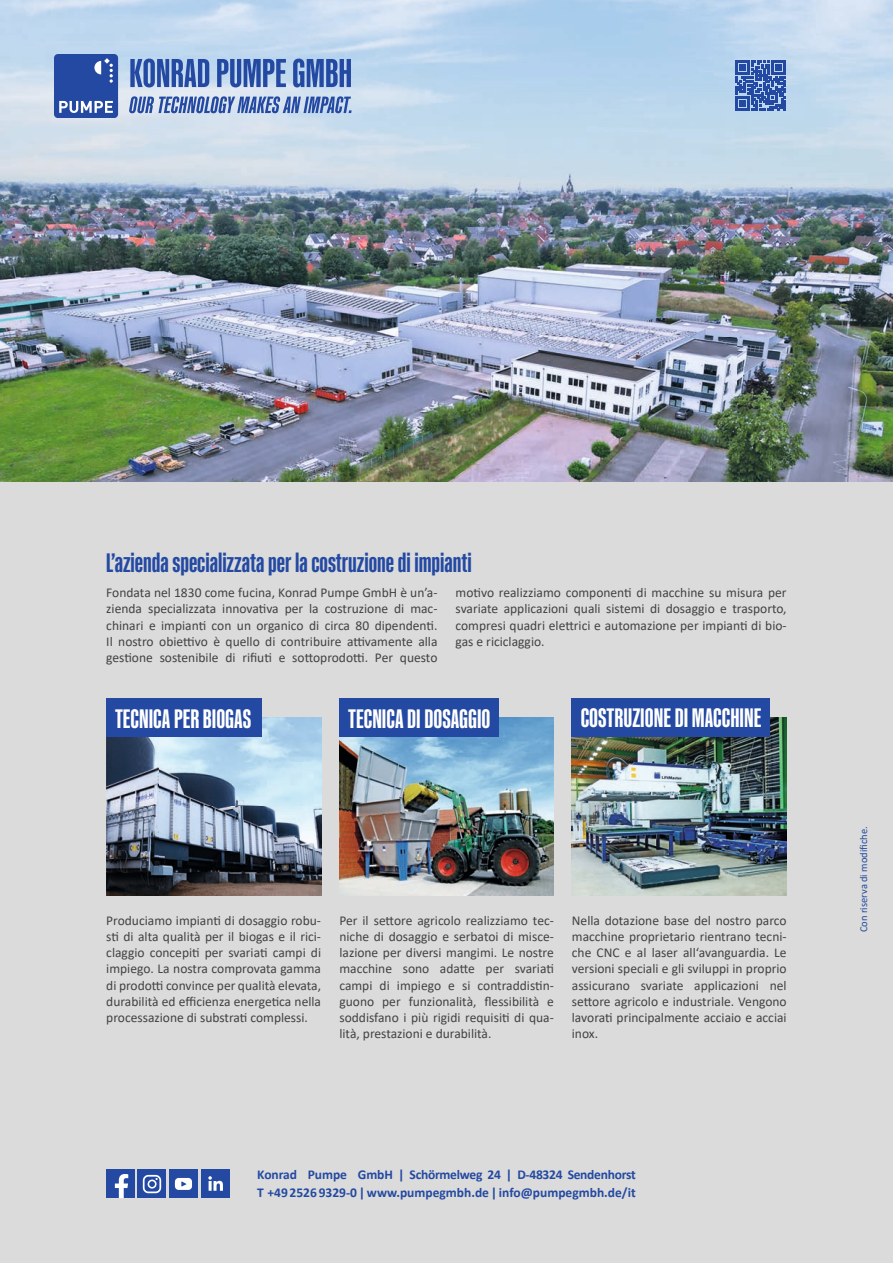
<style>
.page{position:relative;width:893px;height:1263px;background:#fff}
.page>*{position:absolute;margin:0;border:0;box-sizing:border-box;transform-origin:0 0}
.t1{font:700 27px "Kaneda Gothic";color:#fff}
.t2{font:700 27px "Kaneda Gothic";color:#2449a2}
.t3{font:13.5px/16.2px "Calibri";color:#424241;text-align:justify}
.t4{font:700 13.5px/18px "Calibri";letter-spacing:-.005em;color:#2449a2}
.t5{font:10.5px "Calibri";color:#2449a2}
</style>
<div class="page">
<img style="left:0;top:0;width:893px;height:482px">
<div style="left:0;top:482px;width:893px;height:781px;background:#dadbda"></div>
<img style="left:339px;top:718px;width:215px;height:178px">
<div style="left:339px;top:698px;width:160px;height:39px;background:#2449a2"></div>
<img style="left:572px;top:718px;width:215px;height:178px">
<div style="left:572px;top:698px;width:198px;height:39px;background:#2449a2"></div>
<img style="left:106px;top:718px;width:215px;height:178px">
<div style="left:106px;top:698px;width:156px;height:39px;background:#2449a2"></div>
<div style="left:169px;top:1170px;width:29px;height:28px;background:#2449a2"></div>
<svg style="left:175px;top:1178px;width:17px;height:12px"></svg>
<div style="left:138px;top:1170px;width:28px;height:28px;background:#2449a2"></div>
<div style="left:106px;top:1170px;width:28px;height:28px;background:#2449a2"></div>
<svg style="left:115px;top:1174px;width:13px;height:24px"></svg>
<div style="left:201px;top:1169px;width:29px;height:29px;background:#2449a2"></div>
<svg style="left:208px;top:1176px;width:15px;height:15px"></svg>
<svg style="left:143px;top:1175px;width:18px;height:18px"></svg>
<svg style="left:54px;top:54px;width:64px;height:63px;background:#3b5cac"></svg>
<svg style="left:130px;top:59px;width:79px;height:28px;background:#5878bb"></svg>
<svg style="left:217px;top:59px;width:69px;height:28px;background:#6080bf"></svg>
<svg style="left:293px;top:59px;width:58px;height:28px;background:#5274b9"></svg>
<svg style="left:129px;top:96px;width:223px;height:17px;background:#7791c6"></svg>
<svg style="left:736px;top:61px;width:50px;height:50px;background:#4a6cb4"></svg>
<h1 class="t2" style="left:106px;top:547px;width:367px">L’azienda specializzata per la costruzione di impianti</h1>
<p class="t3" style="left:106px;top:584px;width:333px">Fondata nel 1830 come fucina, Konrad Pumpe GmbH è un’a&shy;zienda specializzata innovativa per la costruzione di mac&shy;chinari e impianti con un organico di circa 80 dipendenti.<br>Il nostro obiettivo è quello di contribuire attivamente alla gestione sostenibile di rifiuti e sottoprodotti. Per questo</p>
<p class="t3" style="left:456px;top:584px;width:333px">motivo realizziamo componenti di macchine su misura per svariate applicazioni quali sistemi di dosaggio e trasporto, compresi quadri elettrici e automazione per impianti di bio&shy;gas e riciclaggio.</p>
<h1 class="t1" style="left:115px;top:703px;width:138px">TECNICA PER BIOGAS</h1>
<h1 class="t1" style="left:348px;top:703px;width:144px">TECNICA DI DOSAGGIO</h1>
<h1 class="t1" style="left:581px;top:703px;width:182px">COSTRUZIONE DI MACCHINE</h1>
<p class="t3" style="left:106px;top:912px;width:216px">Produciamo impianti di dosaggio robu&shy;sti di alta qualità per il biogas e il rici&shy;claggio concepiti per svariati campi di impiego. La nostra comprovata gamma di prodotti convince per qualità elevata, durabilità ed efficienza energetica nella processazione di substrati complessi.</p>
<p class="t3" style="left:572px;top:912px;width:216px">Nella dotazione base del nostro parco macchine proprietario rientrano tecni&shy;che CNC e al laser all‘avanguardia. Le versioni speciali e gli sviluppi in proprio assicurano svariate applicazioni nel settore agricolo e industriale. Vengono lavorati principalmente acciaio e acciai inox.</p>
<p class="t3" style="left:339px;top:912px;width:216px">Per il settore agricolo realizziamo tec&shy;niche di dosaggio e serbatoi di misce&shy;lazione per diversi mangimi. Le nostre macchine sono adatte per svariati campi di impiego e si contraddistin&shy;guono per funzionalità, flessibilità e soddisfano i più rigidi requisiti di qua&shy;lità, prestazioni e durabilità.</p>
<p class="t4" style="left:257px;top:1165px;width:380px">Konrad Pumpe GmbH | Schörmelweg 24 | D-48324 Sendenhorst<br>T +49 2526 9329-0 | www.pumpegmbh.de | info@pumpegmbh.de/it</p>
<p class="t5" style="left:856px;top:932px;width:107px;rotate:-90deg">Con riserva di modifiche.</p>
</div>
